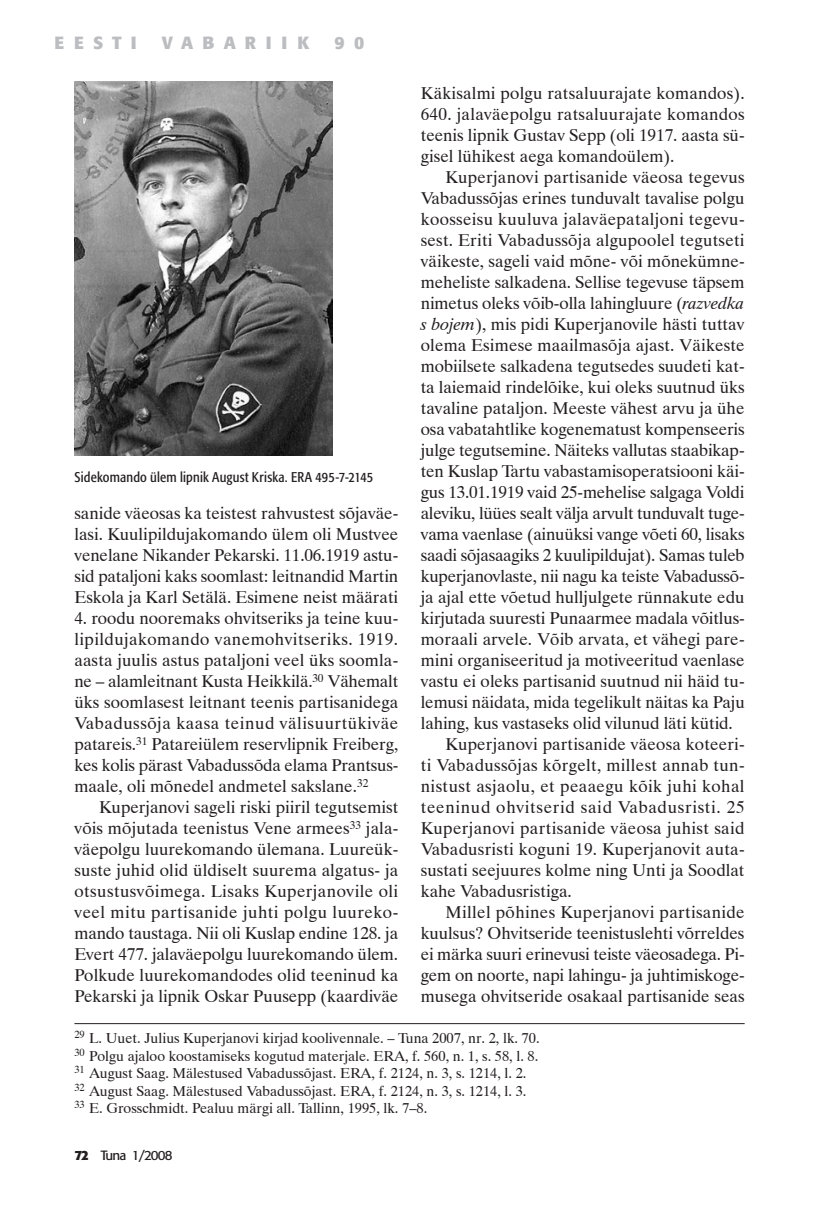
<style>
.page{position:relative;width:834px;height:1216px;background:#fff}
.page>*{position:absolute;margin:0;border:0;box-sizing:border-box;transform-origin:0 0}
.t1{font:700 17.5px "Formata";letter-spacing:.525em;color:#bcbdc0}
.t2{font:17.15px/21px "Dutch 801 BT";color:#231f20;text-align:justify}
.t3{font:17.15px "Dutch 801 BT";letter-spacing:.02em;color:#231f20}
.t4{font:17.15px "Dutch 801 BT";letter-spacing:.025em;color:#231f20}
.t5{font:17.15px "Dutch 801 BT";letter-spacing:.04em;color:#231f20}
.t6{font:14.35px/17.5px "Dutch 801 BT";color:#231f20}
.t7{font:condensed 14px "Formata";letter-spacing:.015em;color:#231f20}
.t8{font:13.3px "Formata";letter-spacing:-.06em;color:#231f20}
.s1{font-style:italic}
.s2{font-weight:700}
</style>
<div class="page">
<hr style="left:74px;top:1023px;width:670px;height:1px;background:#231f20">
<img style="left:74px;top:82px;width:258px;height:374px">
<p class="t1" style="left:55px;top:31px;width:84px">EESTI</p>
<p class="t1" style="left:162px;top:31px;width:149px">VABARIIK</p>
<p class="t1" style="left:334px;top:31px;width:31px">9 0</p>
<p class="t2" style="left:420px;top:82px;width:325px">Käkisalmi polgu ratsaluurajate komandos).<br>640. jalaväepolgu ratsaluurajate komandos teenis lipnik Gustav Sepp (oli 1917. aasta sü&shy;gisel lühikest aega komandoülem).</p>
<p class="t2" style="left:445px;top:166px;width:300px">Kuperjanovi partisanide väeosa tegevus</p>
<p class="t2" style="left:420px;top:187px;width:325px">Vabadussõjas erines tunduvalt tavalise polgu</p>
<p class="t3" style="left:420px;top:208px;width:325px">koosseisu kuuluva jalaväepataljoni tegevu-</p>
<p class="t2" style="left:420px;top:229px;width:325px">sest. Eriti Vabadussõja algupoolel tegutseti</p>
<p class="t2" style="left:420px;top:250px;width:325px">väikeste, sageli vaid mõne- või mõnekümne-</p>
<p class="t2" style="left:420px;top:271px;width:325px">meheliste salkadena. Sellise tegevuse täpsem</p>
<p class="t2" style="left:420px;top:292px;width:325px">nimetus oleks võib-olla lahingluure (<span class="s1">razvedka</span></p>
<p class="t2" style="left:420px;top:313px;width:325px"><span class="s1">s bojem</span>), mis pidi Kuperjanovile hästi tuttav</p>
<p class="t2" style="left:420px;top:334px;width:325px">olema Esimese maailmasõja ajast. Väikeste</p>
<p class="t2" style="left:420px;top:355px;width:325px">mobiilsete salkadena tegutsedes suudeti kat-</p>
<p class="t2" style="left:420px;top:376px;width:325px">ta laiemaid rindelõike, kui oleks suutnud üks</p>
<p class="t2" style="left:420px;top:397px;width:325px">tavaline pataljon. Meeste vähest arvu ja ühe</p>
<p class="t2" style="left:420px;top:418px;width:325px">osa vabatahtlike kogenematust kompenseeris</p>
<p class="t2" style="left:420px;top:439px;width:325px">julge tegutsemine. Näiteks vallutas staabikap-</p>
<p class="t2" style="left:420px;top:460px;width:325px">ten Kuslap Tartu vabastamisoperatsiooni käi-</p>
<p class="t2" style="left:420px;top:481px;width:325px">gus 13.01.1919 vaid 25-mehelise salgaga Voldi</p>
<p class="t2" style="left:420px;top:502px;width:325px">aleviku, lüües sealt välja arvult tunduvalt tuge-</p>
<p class="t2" style="left:420px;top:523px;width:325px">vama vaenlase (ainuüksi vange võeti 60, lisaks</p>
<p class="t2" style="left:420px;top:544px;width:325px">saadi sõjasaagiks 2 kuulipildujat). Samas tuleb</p>
<p class="t2" style="left:420px;top:565px;width:325px">kuperjanovlaste, nii nagu ka teiste Vabadussõ-</p>
<p class="t2" style="left:420px;top:586px;width:325px">ja ajal ette võetud hulljulgete rünnakute edu</p>
<p class="t2" style="left:420px;top:607px;width:325px">kirjutada suuresti Punaarmee madala võitlus-</p>
<p class="t2" style="left:420px;top:628px;width:325px">moraali arvele. Võib arvata, et vähegi pare-</p>
<p class="t2" style="left:420px;top:649px;width:325px">mini organiseeritud ja motiveeritud vaenlase</p>
<p class="t2" style="left:420px;top:670px;width:325px">vastu ei oleks partisanid suutnud nii häid tu-</p>
<p class="t2" style="left:420px;top:691px;width:325px">lemusi näidata, mida tegelikult näitas ka Paju</p>
<p class="t2" style="left:420px;top:712px;width:313px">lahing, kus vastaseks olid vilunud läti kütid.</p>
<p class="t2" style="left:445px;top:733px;width:300px">Kuperjanovi partisanide väeosa koteeri-</p>
<p class="t3" style="left:420px;top:754px;width:325px">ti Vabadussõjas kõrgelt, millest annab tun-</p>
<p class="t4" style="left:420px;top:775px;width:325px">nistust asjaolu, et peaaegu kõik juhi kohal</p>
<p class="t5" style="left:420px;top:796px;width:325px">teeninud ohvitserid said Vabadusristi. 25</p>
<p class="t3" style="left:420px;top:817px;width:325px">Kuperjanovi partisanide väeosa juhist said</p>
<p class="t2" style="left:420px;top:838px;width:325px">Vabadusristi koguni 19. Kuperjanovit auta-</p>
<p class="t2" style="left:420px;top:859px;width:325px">sustati seejuures kolme ning Unti ja Soodlat</p>
<p class="t2" style="left:420px;top:880px;width:153px">kahe Vabadusristiga.</p>
<p class="t3" style="left:445px;top:901px;width:300px">Millel põhines Kuperjanovi partisanide</p>
<p class="t2" style="left:420px;top:922px;width:325px">kuulsus? Ohvitseride teenistuslehti võrreldes</p>
<p class="t2" style="left:420px;top:943px;width:325px">ei märka suuri erinevusi teiste väeosadega. Pi-</p>
<p class="t2" style="left:420px;top:964px;width:325px">gem on noorte, napi lahingu- ja juhtimiskoge-</p>
<p class="t2" style="left:420px;top:985px;width:325px">musega ohvitseride osakaal partisanide seas</p>
<p class="t6" style="left:74px;top:1029px;width:466px"><sup>29</sup> L. Uuet. Julius Kuperjanovi kirjad koolivennale. – Tuna 2007, nr. 2, lk. 70.<br><sup>30</sup> Polgu ajaloo koostamiseks kogutud materjale. ERA, f. 560, n. 1, s. 58, l. 8.<br><sup>31</sup> August Saag. Mälestused Vabadussõjast. ERA, f. 2124, n. 3, s. 1214, l. 2.<br><sup>32</sup> August Saag. Mälestused Vabadussõjast. ERA, f. 2124, n. 3, s. 1214, l. 3.<br><sup>33</sup> E. Grosschmidt. Pealuu märgi all. Tallinn, 1995, lk. 7–8.</p>
<p class="t7" style="left:74px;top:469px;width:300px">Sidekomando ülem lipnik August Kriska. ERA 495-7-2145</p>
<p class="t2" style="left:74px;top:502px;width:325px">sanide väeosas ka teistest rahvustest sõjaväe&shy;lasi. Kuulipildujakomando ülem oli Mustvee venelane Nikander Pekarski. 11.06.1919 astu&shy;sid pataljoni kaks soomlast: leitnandid Martin Eskola ja Karl Setälä. Esimene neist määrati</p>
<p class="t2" style="left:74px;top:607px;width:325px">4. roodu nooremaks ohvitseriks ja teine kuu&shy;lipildujakomando vanemohvitseriks. 1919. aasta juulis astus pataljoni veel üks soomla&shy;ne – alamleitnant Kusta Heikkilä.<sup>30</sup> Vähemalt üks soomlasest leitnant teenis partisanidega Vabadussõja kaasa teinud välisuurtükiväe patareis.<sup>31</sup> Patareiülem reservlipnik Freiberg, kes kolis pärast Vabadussõda elama Prantsus&shy;maale, oli mõnedel andmetel sakslane.<sup>32</sup></p>
<p class="t2" style="left:74px;top:796px;width:325px;text-indent:25px">Kuperjanovi sageli riski piiril tegutsemist võis mõjutada teenistus Vene armees<sup>33</sup> jala&shy;väepolgu luurekomando ülemana. Luureük&shy;suste juhid olid üldiselt suurema algatus- ja otsustusvõimega. Lisaks Kuperjanovile oli veel mitu partisanide juhti polgu luureko&shy;mando taustaga. Nii oli Kuslap endine 128. ja Evert 477. jalaväepolgu luurekomando ülem.<br>Polkude luurekomandodes olid teeninud ka Pekarski ja lipnik Oskar Puusepp (kaardiväe</p>
<p class="t8" style="left:74px;top:1147px;width:100px"><span class="s2">72</span> Tuna 1/2008</p>
</div>
